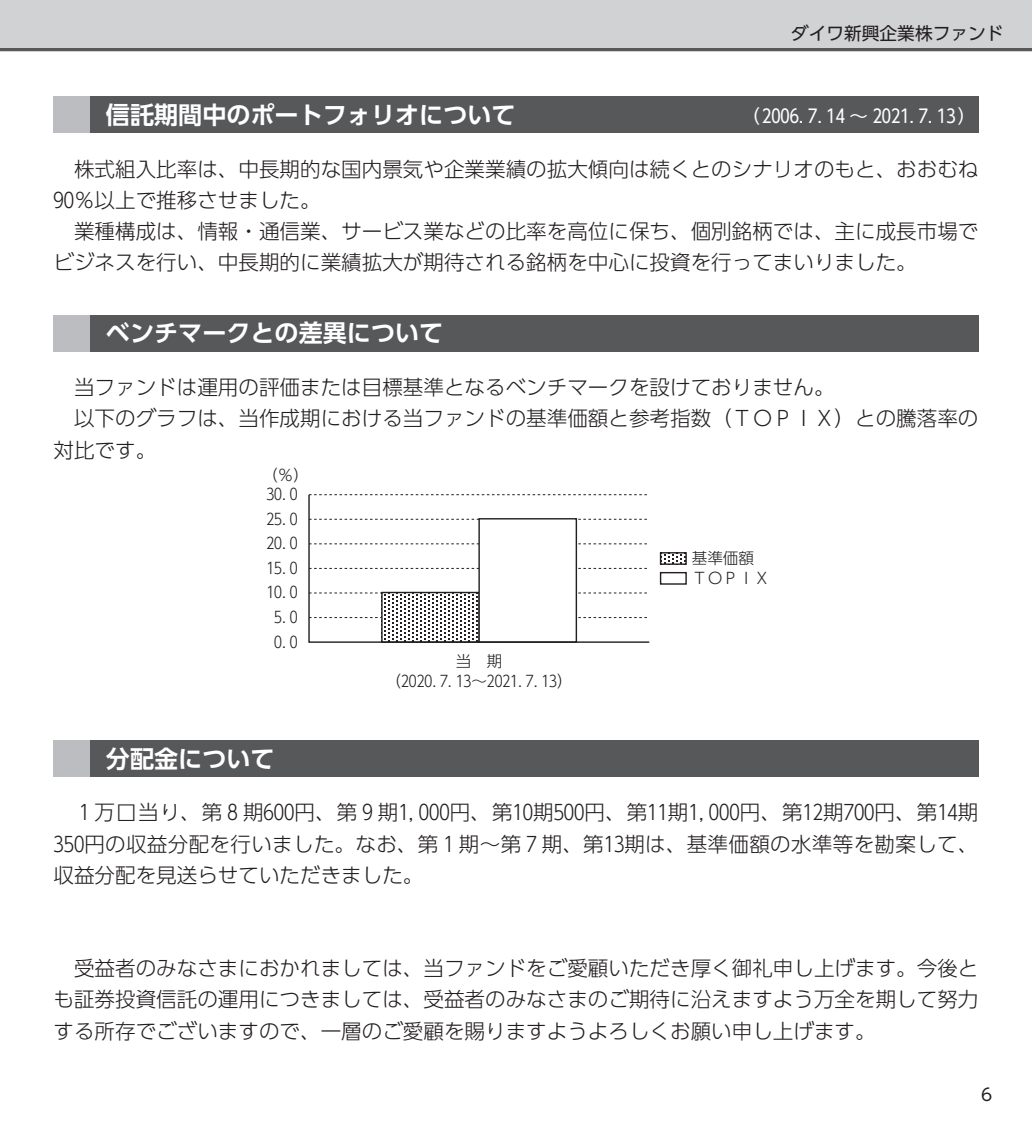
<style>
.page{position:relative;width:1032px;height:1134px;background:#fff}
.page>*{position:absolute;margin:0;border:0;box-sizing:border-box;transform-origin:0 0}
.t1{font:700 24px "UD Shin Go Pro De";color:#fff}
.t2{font:300 20.6px/31.2px "UD Shin Go Pro";color:#231f20}
.t3{font:18.4px "UD Shin Go Pro";color:#fff}
.t4{font:17.8px "UD Shin Go Pro";color:#231f20}
.t5{font:17px "UD Shin Go Pro";color:#231f20}
.t6{font:300 15.6px/19.8px "UD Shin Go Pro";color:#231f20;text-align:center}
</style>
<div class="page">
<div style="left:0;top:0;width:1032px;height:51px;background:#d1d2d4"></div>
<hr style="left:0;top:48px;width:1032px;height:3px;background:#57585a">
<div style="left:54px;top:96px;width:924px;height:37px;background:#57585a"></div>
<div style="left:54px;top:96px;width:36px;height:37px;background:#bcbdc0"></div>
<div style="left:54px;top:315px;width:924px;height:36px;background:#57585a"></div>
<div style="left:54px;top:315px;width:36px;height:36px;background:#bcbdc0"></div>
<div style="left:54px;top:740px;width:924px;height:37px;background:#57585a"></div>
<div style="left:54px;top:740px;width:36px;height:37px;background:#bcbdc0"></div>
<svg style="left:308px;top:494px;width:342px;height:149px"></svg>
<svg style="left:664px;top:554px;width:21px;height:9px"></svg>
<div style="left:660px;top:552px;width:27px;height:13px;border:1px solid #231f20"></div>
<div style="left:660px;top:572px;width:27px;height:13px;border:1px solid #231f20"></div>
<p class="t4" style="left:791px;top:19px;width:214px">ダイワ新興企業株ファンド</p>
<p class="t1" style="left:106px;top:95px;width:411px">信託期間中のポートフォリオについて</p>
<p class="t3" style="left:741px;top:101px;width:236px">（ 2006. 7. 14 ～ 2021. 7. 13）</p>
<p class="t2" style="left:54px;top:153px;width:926px;text-indent:21px">株式組入比率は、中長期的な国内景気や企業業績の拡大傾向は続くとのシナリオのもと、おおむね<br>90％以上で推移させました。</p>
<p class="t2" style="left:54px;top:215px;width:926px;text-indent:21px">業種構成は、情報・通信業、サービス業などの比率を高位に保ち、個別銘柄では、主に成長市場でビジネスを行い、中長期的に業績拡大が期待される銘柄を中心に投資を行ってまいりました。</p>
<p class="t1" style="left:106px;top:314px;width:339px">ベンチマークとの差異について</p>
<p class="t2" style="left:74px;top:371px;width:762px">当ファンドは運用の評価または目標基準となるベンチマークを設けておりません。</p>
<p class="t2" style="left:74px;top:402px;width:906px">以下のグラフは、当作成期における当ファンドの基準価額と参考指数（ＴＯＰＩＸ）との騰落率の</p>
<p class="t2" style="left:54px;top:433px;width:104px">対比です。</p>
<p class="t6" style="left:262px;top:465px;width:48px">（％）</p>
<p class="t6" style="left:266px;top:484px;width:33px">30. 0</p>
<p class="t6" style="left:266px;top:508px;width:33px">25. 0</p>
<p class="t6" style="left:266px;top:533px;width:33px">20. 0</p>
<p class="t6" style="left:266px;top:557px;width:33px">15. 0</p>
<p class="t6" style="left:266px;top:582px;width:33px">10. 0</p>
<p class="t6" style="left:274px;top:607px;width:25px">5. 0</p>
<p class="t6" style="left:274px;top:631px;width:25px">0. 0</p>
<p class="t1" style="left:106px;top:739px;width:170px">分配金について</p>
<p class="t6" style="left:386px;top:651px;width:189px">当　期<br>（2020. 7. 13～2021. 7. 13）</p>
<p class="t6" style="left:692px;top:548px;width:79px;text-align:left">基準価額<br>ＴＯＰＩＸ</p>
<p class="t2" style="left:54px;top:796px;width:926px;text-align:justify;text-indent:26px">1 万口当り、第 8 期600円、第 9 期1, 000円、第10期500円、第11期1, 000円、第12期700円、第14期350円の収益分配を行いました。なお、第 1 期～第 7 期、第13期は、基準価額の水準等を勘案して、収益分配を見送らせていただきました。</p>
<p class="t2" style="left:54px;top:952px;width:926px;text-align:justify;text-indent:21px">受益者のみなさまにおかれましては、当ファンドをご愛顧いただき厚く御礼申し上げます。今後とも証券投資信託の運用につきましては、受益者のみなさまのご期待に沿えますよう万全を期して努力する所存でございますので、一層のご愛顧を賜りますようよろしくお願い申し上げます。</p>
<p class="t5" style="left:981px;top:1081px;width:13px">6</p>
</div>
